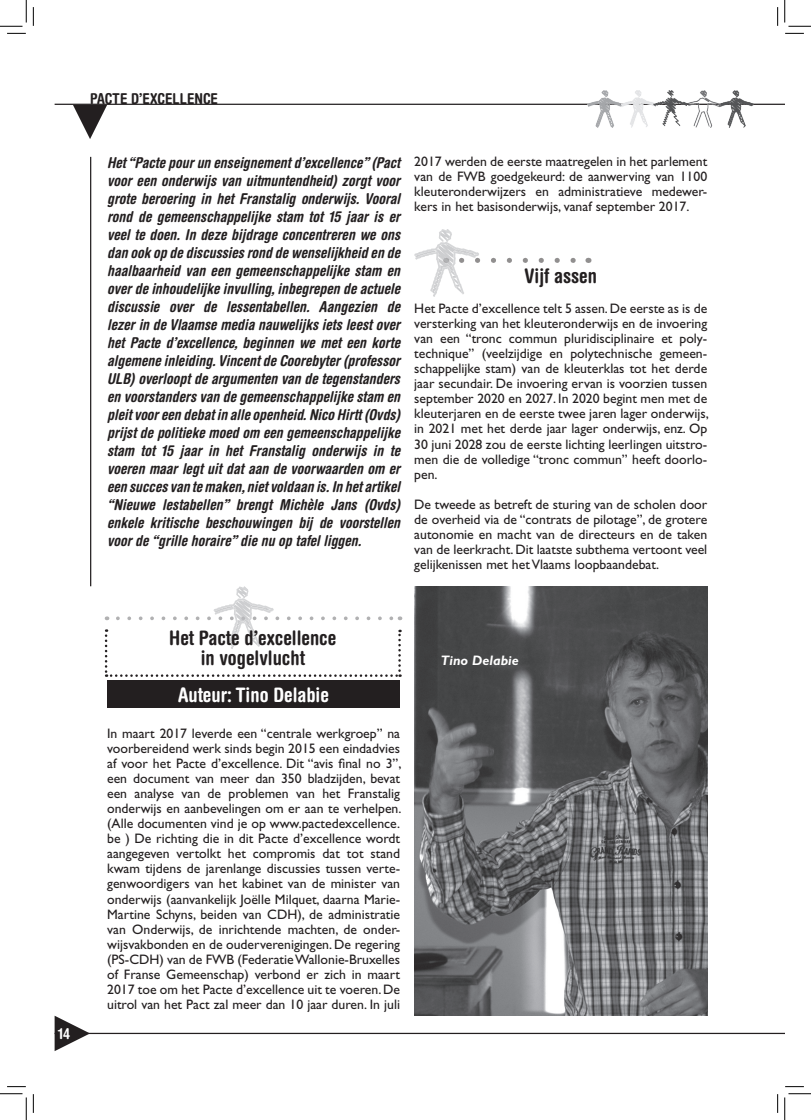
<style>
.page{position:relative;width:811px;height:1120px;background:#fff}
.page>*{position:absolute;margin:0;border:0;box-sizing:border-box;transform-origin:0 0}
.t1{font:700 condensed 20px/20px "Helvetica Rounded LT Std";color:#231f20;text-align:center}
.t2{font:700 condensed 20px "Helvetica Rounded LT Std";color:#fff}
.t3{font:italic 700 condensed 15px/18px "Helvetica Rounded LT Std";color:#231f20;text-align:justify}
.t4{font:700 condensed 15px "Helvetica Rounded LT Std";color:#231f20}
.t5{font:700 condensed 15px "Helvetica Rounded LT Std";color:#fff}
.t6{font:13.75px/15px "Gill Sans Std";color:#231f20;text-align:justify}
.t7{font:italic 700 13.75px "Gill Sans Std";color:#fff}
</style>
<div class="page">
<hr style="left:55px;top:1032px;width:730px;height:1px;background:#231f20">
<svg style="left:55px;top:1016px;width:35px;height:34px"></svg>
<hr style="left:55px;top:104px;width:730px;height:1px;background:#231f20">
<svg style="left:73px;top:105px;width:34px;height:34px"></svg>
<hr style="left:90px;top:157px;width:1px;height:429px;background:#231f20">
<svg style="left:414px;top:245px;width:162px;height:52px"></svg>
<img style="left:436px;top:229px;width:16px;height:25px">
<img style="left:415px;top:252px;width:21px;height:8px">
<img style="left:587px;top:90px;width:166px;height:37px">
<img style="left:236px;top:586px;width:13px;height:12px">
<svg style="left:105px;top:598px;width:296px;height:78px"></svg>
<div style="left:107px;top:680px;width:293px;height:27px;background:#231f20"></div>
<img style="left:414px;top:586px;width:293px;height:429px">
<svg style="left:7px;top:33px;width:19px;height:1px"></svg>
<svg style="left:785px;top:33px;width:19px;height:1px"></svg>
<svg style="left:33px;top:7px;width:1px;height:19px"></svg>
<svg style="left:33px;top:1094px;width:1px;height:18px"></svg>
<svg style="left:777px;top:7px;width:1px;height:19px"></svg>
<svg style="left:777px;top:1094px;width:1px;height:18px"></svg>
<svg style="left:0;top:0;width:27px;height:27px"></svg>
<svg style="left:0;top:1093px;width:27px;height:26px"></svg>
<svg style="left:784px;top:0;width:27px;height:27px"></svg>
<svg style="left:784px;top:1093px;width:27px;height:26px"></svg>
<p class="t4" style="left:90px;top:89px;width:130px">PACTE D’EXCELLENCE</p>
<p class="t3" style="left:107px;top:154px;width:294px">Het “Pacte pour un enseignement d’excellence” (Pact voor een onderwijs van uitmuntendheid) zorgt voor grote beroering in het Franstalig onderwijs. Vooral rond de gemeenschappelijke stam tot 15 jaar is er veel te doen. In deze bijdrage concentreren we ons dan ook op de discussies rond de wenselijkheid en de haalbaarheid van een gemeenschappelijke stam en over de inhoudelijke invulling, inbegrepen de actuele discussie over de lessentabellen. Aangezien de lezer in de Vlaamse media nauwelijks iets leest over het Pacte d’excellence, beginnen we met een korte algemene inleiding. Vincent de Coorebyter (professor ULB) overloopt de argumenten van de tegenstanders en voorstanders van de gemeenschappelijke stam en pleit voor een debat in alle openheid. Nico Hirtt (Ovds) prijst de politieke moed om een gemeenschappelijke stam tot 15 jaar in het Franstalig onderwijs in te voeren maar legt uit dat aan de voorwaarden om er een succes van te maken, niet voldaan is. In het artikel “Nieuwe lestabellen” brengt Michèle Jans (Ovds) enkele kritische beschouwingen bij de voorstellen voor de “grille horaire” die nu op tafel liggen.</p>
<p class="t6" style="left:414px;top:154px;width:294px">2017 werden de eerste maatregelen in het parlement van de FWB goedgekeurd: de aanwerving van 1100 kleuteronderwijzers en administratieve medewer&shy;kers in het basisonderwijs, vanaf september 2017.</p>
<h1 class="t1" style="left:524px;top:266px;width:74px">Vijf assen</h1>
<p class="t6" style="left:414px;top:301px;width:296px">Het Pacte d’excellence telt 5 assen. De eerste as is de versterking van het kleuteronderwijs en de invoering van een “tronc commun pluridisciplinaire et poly&shy;technique” (veelzijdige en polytechnische gemeen&shy;schappelijke stam) van de kleuterklas tot het derde jaar secundair. De invoering ervan is voorzien tussen september 2020 en 2027. In 2020 begint men met de kleuterjaren en de eerste twee jaren lager onderwijs, in 2021 met het derde jaar lager onderwijs, enz. Op 30 juni 2028 zou de eerste lichting leerlingen uitstro&shy;men die de volledige “tronc commun” heeft doorlo&shy;pen.</p>
<p class="t6" style="left:414px;top:496px;width:294px">De tweede as betreft de sturing van de scholen door de overheid via de “contrats de pilotage”, de grotere autonomie en macht van de directeurs en de taken van de leerkracht. Dit laatste subthema vertoont veel gelijkenissen met het Vlaams loopbaandebat.</p>
<p class="t5" style="left:58px;top:1024px;width:14px">14</p>
<h1 class="t1" style="left:169px;top:627px;width:168px">Het Pacte d’excellence in vogelvlucht</h1>
<h1 class="t2" style="left:178px;top:682px;width:152px">Auteur: Tino Delabie</h1>
<p class="t6" style="left:107px;top:726px;width:296px">In maart 2017 leverde een “centrale werkgroep” na voorbereidend werk sinds begin 2015 een eindadvies af voor het Pacte d’excellence. Dit “avis final no 3”, een document van meer dan 350 bladzijden, bevat een analyse van de problemen van het Franstalig onderwijs en aanbevelingen om er aan te verhelpen. (Alle documenten vind je op www.pactedexcellence. be ) De richting die in dit Pacte d’excellence wordt aangegeven vertolkt het compromis dat tot stand kwam tijdens de jarenlange discussies tussen verte&shy;genwoordigers van het kabinet van de minister van onderwijs (aanvankelijk Joëlle Milquet, daarna Marie-Martine Schyns, beiden van CDH), de administratie van Onderwijs, de inrichtende machten, de onder&shy;wijsvakbonden en de ouderverenigingen. De regering (PS-CDH) van de FWB (Federatie Wallonie-Bruxelles of Franse Gemeenschap) verbond er zich in maart 2017 toe om het Pacte d’excellence uit te voeren. De uitrol van het Pact zal meer dan 10 jaar duren. In juli</p>
<p class="t7" style="left:441px;top:652px;width:79px">Tino Delabie</p>
</div>
